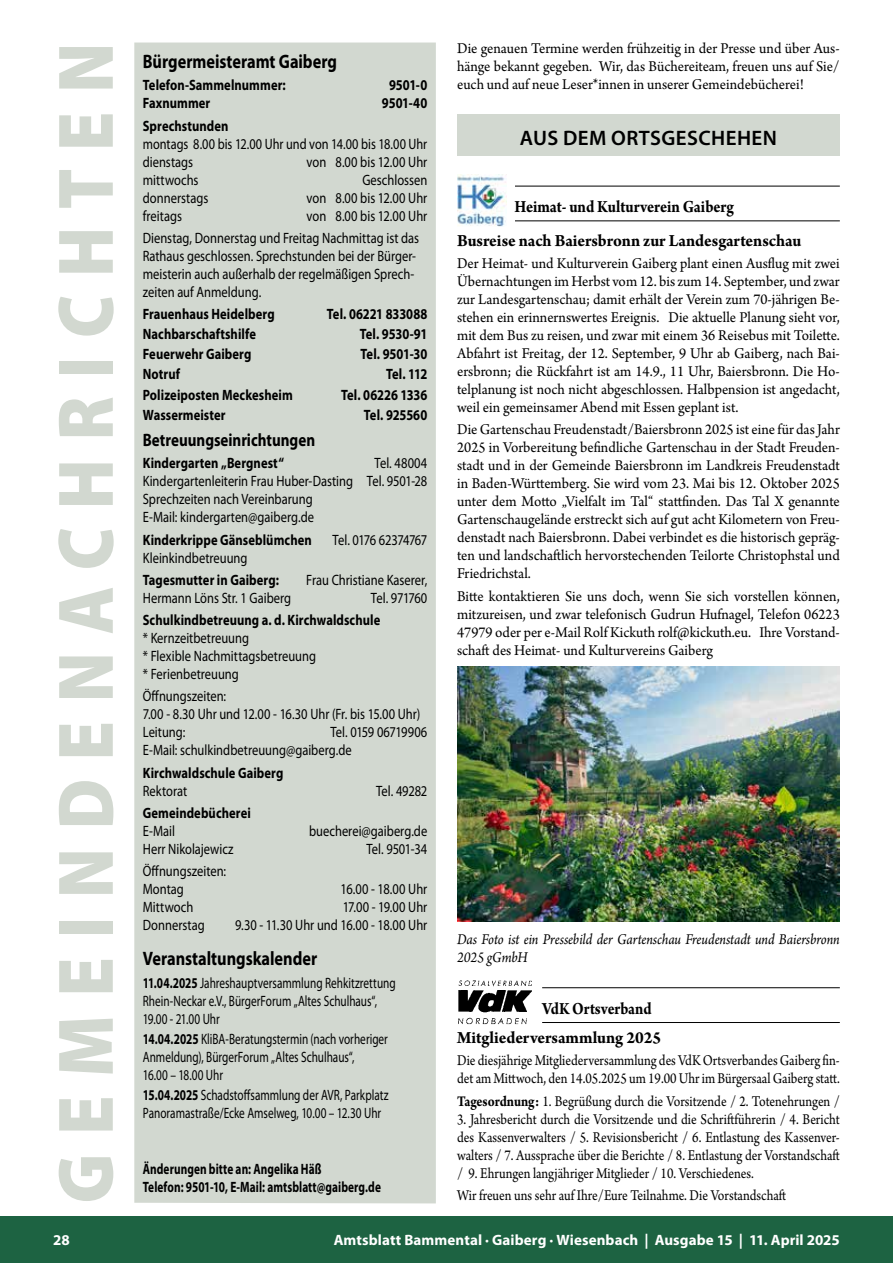
<style>
.page{position:relative;width:893px;height:1263px;background:#fff}
.page>*{position:absolute;margin:0;border:0;box-sizing:border-box;transform-origin:0 0}
.t1{font:900 79.5px "Myriad Pro";letter-spacing:.255em;color:#d2d8d0;scale:.9 1}
.t2{font:600 21px "Myriad Pro";letter-spacing:.02em;color:#000}
.t3{font:700 19.5px "Myriad Pro";color:#000;scale:.83 1}
.t4{font:700 18px/33.8px "Arno Pro";letter-spacing:-.005em;color:#000;scale:.88 1}
.t5{font:700 18px/29.5px "Arno Pro";letter-spacing:-.005em;color:#000;scale:.86 1}
.t6{font:700 18px "Myriad Pro";color:#000;scale:.83 1}
.t7{font:15.75px/18px "Arno Pro";color:#000;text-align:justify;scale:.95 1}
.t8{font:15.75px/18px "Arno Pro";color:#000;scale:.86 1}
.t9{font:italic 15.75px/18px "Arno Pro";letter-spacing:-.005em;color:#000;scale:.9 1}
.t10{font:15px/18px "Myriad Pro";color:#000;scale:.83 1}
.t11{font:700 15px "Myriad Pro";letter-spacing:.005em;color:#000;scale:.83 1}
.t12{font:15px/18px "Myriad Pro";color:#000;scale:.75 1}
.t13{font:700 15px "Myriad Pro";letter-spacing:.005em;color:#000;scale:.75 1}
.t14{font:700 15px "Myriad Pro";letter-spacing:.005em;color:#fff}
.t15{font:15px/18px "Myriad Pro";color:#000;scale:.82 1}
.t16{font:15px "Myriad Pro";letter-spacing:-.04em;color:#000;scale:.83 1}
.t17{font:15px "Myriad Pro";letter-spacing:-.03em;color:#000;scale:.83 1}
.s1{font-weight:700}
</style>
<div class="page">
<div style="left:0;top:1216px;width:893px;height:47px;background:#1d6342"></div>
<hr style="left:457px;top:186px;width:383px;height:1px;background:#000">
<hr style="left:457px;top:220px;width:383px;height:1px;background:#000">
<hr style="left:542px;top:987px;width:298px;height:1px;background:#000">
<hr style="left:542px;top:1022px;width:298px;height:1px;background:#000">
<div style="left:457px;top:114px;width:383px;height:42px;background:#d2d8d0"></div>
<div style="left:457px;top:174px;width:57px;height:53px;background:#fff"></div>
<img style="left:457px;top:174px;width:50px;height:53px">
<img style="left:457px;top:666px;width:383px;height:255px">
<img style="left:458px;top:980px;width:73px;height:45px">
<div style="left:134px;top:43px;width:302px;height:1160px;background:#d2d8d0"></div>
<h1 class="t1" style="left:33px;top:1203px;width:1291px;rotate:-90deg">GEMEINDENACHRICHTEN</h1>
<p class="t3" style="left:143px;top:49px;width:235px">Bürgermeisteramt Gaiberg</p>
<p class="t11" style="left:143px;top:75px;width:174px">Telefon-Sammelnummer:</p>
<p class="t11" style="left:389px;top:75px;width:48px">9501-0</p>
<p class="t11" style="left:143px;top:93px;width:83px">Faxnummer</p>
<p class="t11" style="left:382px;top:93px;width:56px">9501-40</p>
<p class="t11" style="left:143px;top:116px;width:105px">Sprechstunden</p>
<p class="t15" style="left:143px;top:134px;width:348px">montags 8.00 bis 12.00 Uhr und von 14.00 bis 18.00 Uhr dienstags</p>
<p class="t10" style="left:307px;top:152px;width:147px">von 8.00 bis 12.00 Uhr</p>
<p class="t10" style="left:143px;top:170px;width:69px">mittwochs</p>
<p class="t10" style="left:362px;top:170px;width:80px">Geschlossen</p>
<p class="t10" style="left:143px;top:188px;width:81px">donnerstags</p>
<p class="t10" style="left:307px;top:188px;width:147px">von 8.00 bis 12.00 Uhr</p>
<p class="t10" style="left:143px;top:206px;width:49px">freitags</p>
<p class="t10" style="left:143px;top:204px;width:344px;line-height:22.2px;text-indent:164px">von 8.00 bis 12.00 Uhr<br>Dienstag, Donnerstag und Freitag Nachmittag ist das</p>
<p class="t10" style="left:143px;top:246px;width:331px;text-align:justify">Rathaus geschlossen. Sprechstunden bei der Bürger&shy;meisterin auch außerhalb der regelmäßigen Sprech&shy;zeiten auf Anmeldung.</p>
<p class="t11" style="left:143px;top:304px;width:160px">Frauenhaus Heidelberg</p>
<p class="t11" style="left:327px;top:304px;width:123px">Tel. 06221 833088</p>
<p class="t11" style="left:143px;top:324px;width:138px">Nachbarschaftshilfe</p>
<p class="t11" style="left:360px;top:324px;width:83px">Tel. 9530-91</p>
<p class="t11" style="left:143px;top:344px;width:132px">Feuerwehr Gaiberg</p>
<p class="t11" style="left:361px;top:344px;width:82px">Tel. 9501-30</p>
<p class="t11" style="left:143px;top:365px;width:46px">Notruf</p>
<p class="t11" style="left:386px;top:365px;width:51px">Tel. 112</p>
<p class="t11" style="left:143px;top:385px;width:182px">Polizeiposten Meckesheim</p>
<p class="t11" style="left:341px;top:385px;width:105px">Tel. 06226 1336</p>
<p class="t11" style="left:143px;top:405px;width:101px">Wassermeister</p>
<p class="t11" style="left:364px;top:405px;width:78px">Tel. 925560</p>
<p class="t6" style="left:143px;top:428px;width:209px">Betreuungseinrichtungen</p>
<p class="t11" style="left:143px;top:454px;width:172px">Kindergarten „Bergnest“</p>
<p class="t10" style="left:143px;top:454px;width:344px;text-indent:232px">Tel. 48004<br>Kindergartenleiterin Frau Huber-Dasting Tel. 9501-28<br>Sprechzeiten nach Vereinbarung<br>E-Mail: kindergarten@gaiberg.de</p>
<p class="t11" style="left:143px;top:530px;width:205px">Kinderkrippe Gänseblümchen</p>
<p class="t16" style="left:333px;top:530px;width:116px">Tel. 0176 62374767</p>
<p class="t10" style="left:143px;top:548px;width:128px">Kleinkindbetreuung</p>
<p class="t11" style="left:143px;top:570px;width:166px">Tagesmutter in Gaiberg:</p>
<p class="t10" style="left:306px;top:571px;width:147px">Frau Christiane Kaserer,</p>
<p class="t10" style="left:143px;top:589px;width:180px">Hermann Löns Str. 1 Gaiberg</p>
<p class="t17" style="left:371px;top:589px;width:69px">Tel. 971760</p>
<p class="t11" style="left:143px;top:610px;width:288px">Schulkindbetreuung a. d. Kirchwaldschule</p>
<p class="t10" style="left:143px;top:629px;width:210px">* Kernzeitbetreuung<br>* Flexible Nachmittagsbetreuung * Ferienbetreuung</p>
<p class="t10" style="left:143px;top:687px;width:336px">Öffnungszeiten:<br>7.00 - 8.30 Uhr und 12.00 - 16.30 Uhr (Fr. bis 15.00 Uhr)<br>Leitung:</p>
<p class="t10" style="left:143px;top:723px;width:344px;text-indent:188px">Tel. 0159 06719906<br>E-Mail: schulkindbetreuung@gaiberg.de</p>
<p class="t11" style="left:143px;top:763px;width:171px">Kirchwaldschule Gaiberg</p>
<p class="t10" style="left:143px;top:781px;width:55px">Rektorat</p>
<p class="t10" style="left:376px;top:781px;width:63px">Tel. 49282</p>
<p class="t11" style="left:143px;top:803px;width:132px">Gemeindebücherei</p>
<p class="t10" style="left:143px;top:822px;width:40px">E-Mail</p>
<p class="t10" style="left:309px;top:822px;width:144px">buecherei@gaiberg.de</p>
<p class="t10" style="left:143px;top:840px;width:111px">Herr Nikolajewicz</p>
<p class="t10" style="left:366px;top:840px;width:75px">Tel. 9501-34</p>
<p class="t10" style="left:143px;top:862px;width:102px">Öffnungszeiten:<br>Montag</p>
<p class="t10" style="left:341px;top:880px;width:106px">16.00 - 18.00 Uhr</p>
<p class="t10" style="left:143px;top:898px;width:62px">Mittwoch</p>
<p class="t10" style="left:343px;top:898px;width:103px">17.00 - 19.00 Uhr</p>
<p class="t10" style="left:143px;top:916px;width:76px">Donnerstag</p>
<p class="t10" style="left:235px;top:916px;width:233px">9.30 - 11.30 Uhr und 16.00 - 18.00 Uhr</p>
<p class="t3" style="left:143px;top:946px;width:212px">Veranstaltungskalender</p>
<p class="t12" style="left:143px;top:973px;width:339px"><span class="s1">11.04.2025</span> Jahreshauptversammlung Rehkitzrettung<br>Rhein-Neckar e.V., BürgerForum „Altes Schulhaus“,<br>19.00 - 21.00 Uhr</p>
<p class="t12" style="left:143px;top:1029px;width:328px"><span class="s1">14.04.2025</span> KliBA-Beratungstermin (nach vorheriger<br>Anmeldung), BürgerForum „Altes Schulhaus“,<br>16.00 – 18.00 Uhr</p>
<p class="t12" style="left:143px;top:1085px;width:329px"><span class="s1">15.04.2025</span> Schadstoffsammlung der AVR, Parkplatz<br>Panoramastraße/Ecke Amselweg, 10.00 – 12.30 Uhr</p>
<p class="t13" style="left:143px;top:1159px;width:240px">Änderungen bitte an: Angelika Häß</p>
<p class="t13" style="left:143px;top:1177px;width:319px">Telefon: 9501-10, E-Mail: amtsblatt@gaiberg.de</p>
<p class="t7" style="left:457px;top:40px;width:404px">Die genauen Termine werden frühzeitig in der Presse und über Aus&shy;hänge bekannt gegeben. Wir, das Büchereiteam, freuen uns auf Sie/ euch und auf neue Leser*innen in unserer Gemeindebücherei!</p>
<h2 class="t2" style="left:520px;top:125px;width:259px">AUS DEM ORTSGESCHEHEN</h2>
<p class="t4" style="left:457px;top:191px;width:394px;text-indent:57px">Heimat- und Kulturverein Gaiberg<br>Busreise nach Baiersbronn zur Landesgartenschau  </p>
<p class="t7" style="left:457px;top:255px;width:404px">Der Heimat- und Kulturverein Gaiberg plant einen Ausflug mit zwei Übernachtungen im Herbst vom 12. bis zum 14. September, und zwar zur Landesgartenschau; damit erhält der Verein zum 70-jährigen Be&shy;stehen ein erinnernswertes Ereignis.    Die aktuelle Planung sieht vor, mit dem Bus zu reisen, und zwar mit einem 36 Reisebus mit Toilette.<br>Abfahrt ist Freitag, der 12. September, 9 Uhr ab Gaiberg, nach Bai&shy;ersbronn; die Rückfahrt ist am 14.9., 11 Uhr, Baiersbronn. Die Ho&shy;telplanung ist noch nicht abgeschlossen. Halbpension ist angedacht, weil ein gemeinsamer Abend mit Essen geplant ist.  </p>
<p class="t7" style="left:457px;top:421px;width:404px">Die Gartenschau Freudenstadt/Baiersbronn 2025 ist eine für das Jahr 2025 in Vorbereitung befindliche Gartenschau in der Stadt Freuden&shy;stadt und in der Gemeinde Baiersbronn im Landkreis Freudenstadt in Baden-Württemberg. Sie wird vom 23. Mai bis 12. Oktober 2025 unter dem Motto „Vielfalt im Tal“ stattfinden. Das Tal X genannte Gartenschaugelände erstreckt sich auf gut acht Kilometern von Freu&shy;denstadt nach Baiersbronn. Dabei verbindet es die historisch gepräg&shy;ten und landschaftlich hervorstechenden Teilorte Christophstal und Friedrichstal.</p>
<p class="t7" style="left:457px;top:588px;width:404px">Bitte kontaktieren Sie uns doch, wenn Sie sich vorstellen können, mitzureisen, und zwar telefonisch Gudrun Hufnagel, Telefon 06223<br>47979 oder per e-Mail Rolf Kickuth rolf@kickuth.eu.    Ihre Vorstand&shy;schaft des Heimat- und Kulturvereins Gaiberg   </p>
<p class="t9" style="left:457px;top:931px;width:427px">Das Foto ist ein Pressebild der Gartenschau Freudenstadt und Baiersbronn<br>2025 gGmbH</p>
<p class="t5" style="left:457px;top:994px;width:239px;text-indent:85px">VdK Ortsverband<br>Mitgliederversammlung 2025</p>
<p class="t8" style="left:457px;top:1052px;width:447px">Die diesjährige Mitgliederversammlung des VdK Ortsverbandes Gaiberg fin&shy;det am Mittwoch, den 14.05.2025 um 19.00 Uhr im Bürgersaal Gaiberg statt.</p>
<p class="t8" style="left:457px;top:1093px;width:446px"><span class="s1">Tagesordnung:</span> 1. Begrüßung durch die Vorsitzende / 2. Totenehrungen /</p>
<p class="t8" style="left:457px;top:1111px;width:447px;text-align:justify">3. Jahresbericht durch die Vorsitzende und die Schriftführerin / 4. Bericht des Kassenverwalters / 5. Revisionsbericht / 6. Entlastung des Kassenver&shy;walters / 7. Aussprache über die Berichte / 8. Entlastung der Vorstandschaft / 9. Ehrungen langjähriger Mitglieder / 10. Verschiedenes.</p>
<p class="t8" style="left:457px;top:1187px;width:384px">Wir freuen uns sehr auf Ihre/Eure Teilnahme. Die Vorstandschaft</p>
<p class="t14" style="left:53px;top:1230px;width:18px">28</p>
<p class="t14" style="left:334px;top:1230px;width:508px">Amtsblatt Bammental · Gaiberg · Wiesenbach | Ausgabe 15 | 11. April 2025</p>
</div>
